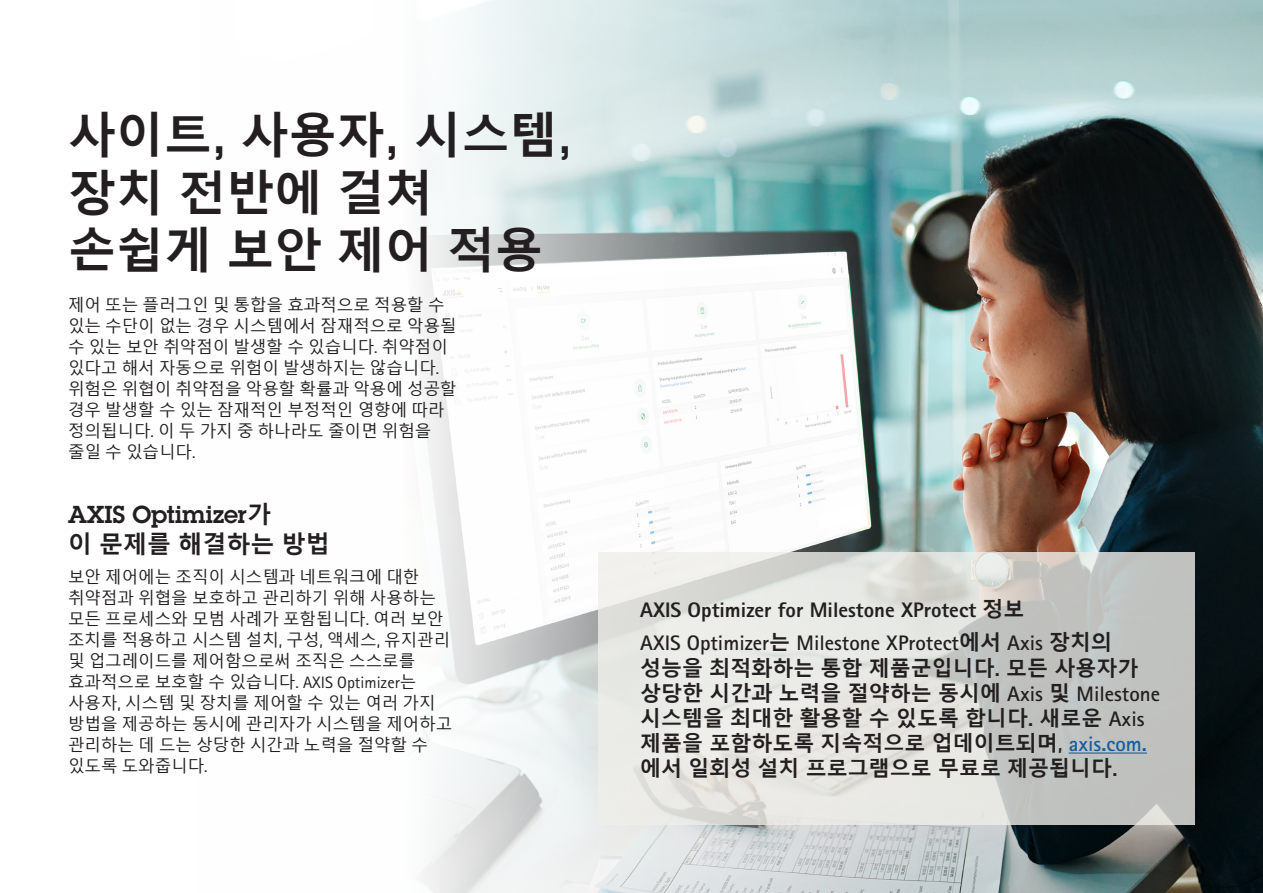
<style>
.page{position:relative;width:1263px;height:893px;background:#fff}
.page>*{position:absolute;margin:0;border:0;box-sizing:border-box;transform-origin:0 0}
.t1{font:700 48px/57.6px "Malgun Gothic";color:#231f20}
.t2{font:600 24px/30px "Lubalin Graph ECG";color:#231f20}
.t3{font:700 21px/25.2px "Malgun Gothic";color:#231f20}
.t4{font:800 21px "Rotis Sans Serif Pro";color:#231f20}
.t5{font:16.5px/21px "Malgun Gothic";color:#231f20}
.s1{font-family:"Lubalin Graph ECG";font-weight:600}
.s2{font-family:"Rotis Sans Serif Pro"}
.s3{font-family:"Malgun Gothic";font-weight:700}
.s4{font-family:"Rotis Sans Serif Pro";color:#175d9e}
</style>
<div class="page">
<img style="left:422px;top:0;width:841px;height:893px">
<svg style="left:598px;top:552px;width:597px;height:273px;background:#d9d9d6"></svg>
<hr style="left:1069px;top:752px;width:78px;height:2px;background:#175d9e">
<p class="t1" style="left:68px;top:107px;width:505px">사이트<span class="s1">,</span> 사용자<span class="s1">,</span> 시스템<span class="s1">, </span>장치 전반에 걸쳐 손쉽게 보안 제어 적용</p>
<p class="t5" style="left:68px;top:295px;width:390px">제어 또는 플러그인 및 통합을 효과적으로 적용할 수 있는 수단이 없는 경우 시스템에서 잠재적으로 악용될 수 있는 보안 취약점이 발생할 수 있습니다<span class="s2">.</span> 취약점이 있다고 해서 자동으로 위험이 발생하지는 않습니다<span class="s2">. </span>위험은 위협이 취약점을 악용할 확률과 악용에 성공할 경우 발생할 수 있는 잠재적인 부정적인 영향에 따라 정의됩니다<span class="s2">.</span> 이 두 가지 중 하나라도 줄이면 위험을 줄일 수 있습니다<span class="s2">.</span></p>
<p class="t2" style="left:68px;top:500px;width:263px">AXIS Optimizer<span class="s3">가<br>이 문제를 해결하는 방법</span></p>
<p class="t5" style="left:68px;top:567px;width:386px">보안 제어에는 조직이 시스템과 네트워크에 대한 취약점과 위협을 보호하고 관리하기 위해 사용하는 모든 프로세스와 모범 사례가 포함됩니다<span class="s2">.</span> 여러 보안 조치를 적용하고 시스템 설치<span class="s2">,</span> 구성<span class="s2">,</span> 액세스<span class="s2">,</span> 유지관리 및 업그레이드를 제어함으로써 조직은 스스로를 효과적으로 보호할 수 있습니다<span class="s2">. AXIS Optimizer</span>는 사용자<span class="s2">,</span> 시스템 및 장치를 제어할 수 있는 여러 가지 방법을 제공하는 동시에 관리자가 시스템을 제어하고 관리하는 데 드는 상당한 시간과 노력을 절약할 수 있도록 도와줍니다<span class="s2">.</span></p>
<p class="t4" style="left:640px;top:596px;width:386px">AXIS Optimizer for Milestone XProtect <span class="s3">정보</span></p>
<p class="t3" style="left:640px;top:630px;width:521px"><span class="s2">AXIS Optimizer</span>는 <span class="s2">Milestone XProtect</span>에서 <span class="s2">Axis</span> 장치의 성능을 최적화하는 통합 제품군입니다<span class="s2">.</span> 모든 사용자가 상당한 시간과 노력을 절약하는 동시에 <span class="s2">Axis</span> 및 <span class="s2">Milestone </span>시스템을 최대한 활용할 수 있도록 합니다<span class="s2">.</span> 새로운 <span class="s2">Axis </span>제품을 포함하도록 지속적으로 업데이트되며<span class="s2">,</span> <span class="s4">axis.com. </span>에서 일회성 설치 프로그램으로 무료로 제공됩니다<span class="s2">.</span></p>
</div>
